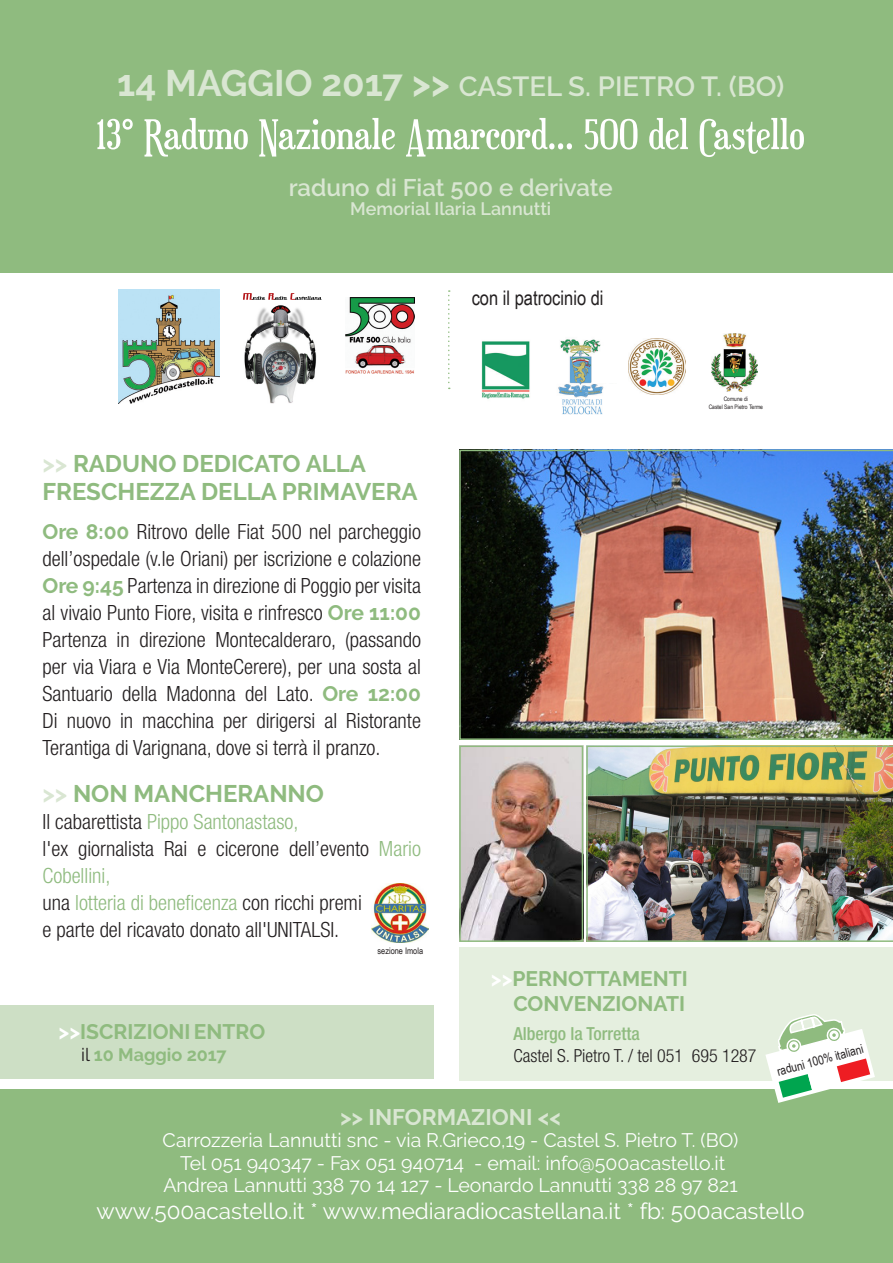
<style>
.page{position:relative;width:893px;height:1263px;background:#fff}
.page>*{position:absolute;margin:0;border:0;box-sizing:border-box;transform-origin:0 0}
.t1{font:600 27.6px "Raleway";color:#d9e6d2}
.t2{font:700 24px/28.8px "Raleway";color:#8fbb7f}
.t3{font:600 24px "Raleway";color:#d9e6d2}
.t4{font:22.5px "Raleway";color:#fff}
.t5{font:700 22.5px "Raleway";color:#d9e6d2}
.t6{font:300 condensed 21px/27px "Helvetica Neue LT Std";color:#231f20;text-align:justify}
.t7{font:300 condensed 21px "Helvetica Neue LT Std";color:#8fbb7f}
.t8{font:700 21px "Raleway";color:#8fbb7f}
.t9{font:20.1px "Arial Narrow";color:#231f20}
.t10{font:19.5px "Raleway";color:#fff}
.t11{font:300 condensed 18px "Helvetica Neue LT Std";color:#231f20}
.t12{font:600 18px "Raleway";color:#d9e6d2}
.t13{font:500 condensed 18px "Helvetica Neue LT Std";color:#8fbb7f}
.t14{font:700 18px "Raleway";color:#8fbb7f}
.t15{font:12.45px "Arial Narrow";color:#231f20}
.t16{font:9px "Arial Narrow";color:#231f20}
.t17{font:6.15px "Arial Narrow";color:#231f20}
.s1{font-weight:700;font-size:36.75px}
.s2{color:#d9e6d2}
.s3{font-family:"Raleway";font-weight:700;font-stretch:normal;color:#8fbb7f}
.s4{color:#231f20}
.s5{color:#8fbb7f}
.s6{color:#fff}
.s7{font-weight:400;color:#231f20}
</style>
<div class="page">
<div style="left:0;top:0;width:893px;height:272px;background:#8fbb7f"></div>
<svg style="left:97px;top:118px;width:707px;height:39px"></svg>
<img style="left:118px;top:290px;width:101px;height:113px">
<img style="left:243px;top:293px;width:79px;height:110px">
<img style="left:345px;top:297px;width:70px;height:76px">
<svg style="left:448px;top:290px;width:2px;height:99px"></svg>
<img style="left:481px;top:341px;width:49px;height:58px">
<img style="left:629px;top:338px;width:56px;height:57px">
<svg style="left:711px;top:363px;width:47px;height:11px"></svg>
<img style="left:712px;top:333px;width:45px;height:58px">
<img style="left:558px;top:339px;width:46px;height:59px">
<img style="left:562px;top:399px;width:41px;height:16px">
<div style="left:595px;top:354px;width:21px;height:29px;background:#fff"></div>
<img style="left:459px;top:450px;width:434px;height:290px">
<img style="left:462px;top:748px;width:118px;height:191px">
<div style="left:459px;top:745px;width:124px;height:197px;border:2px solid #8fbb7f"></div>
<img style="left:586px;top:745px;width:307px;height:197px">
<img style="left:372px;top:883px;width:56px;height:60px">
<div style="left:0;top:1005px;width:434px;height:74px;background:#cddfc5"></div>
<div style="left:459px;top:947px;width:434px;height:133px;background:#e5efdf"></div>
<div style="left:0;top:1090px;width:893px;height:173px;background:#8fbb7f"></div>
<svg style="left:765px;top:1014px;width:110px;height:89px"></svg>
<div style="left:830px;top:1031px;width:8px;height:8px;border:2px solid #fff;border-radius:2px"></div>
<p class="t1" style="left:117px;top:70px;width:668px"><span class="s1">14 MAGGIO 2017 &gt;&gt;</span> CASTEL S. PIETRO T. (BO)</p>
<p class="t3" style="left:289px;top:174px;width:325px">raduno di Fiat 500 e derivate</p>
<p class="t12" style="left:350px;top:199px;width:203px">Memorial Ilaria Lannutti</p>
<p class="t2" style="left:43px;top:449px;width:376px"><span class="s2">&gt;&gt;</span> RADUNO DEDICATO ALLA<br>FRESCHEZZA DELLA PRIMAVERA</p>
<p class="t6" style="left:43px;top:518px;width:380px"><span class="s3">Ore 8:00</span> Ritrovo delle Fiat 500 nel parcheggio dell’ospedale (v.le Oriani) per iscrizione e colazione <span class="s3">Ore 9:45</span> Partenza in direzione di Poggio per visita al vivaio Punto Fiore, visita e rinfresco <span class="s3">Ore 11:00<br></span>Partenza in direzione Montecalderaro, (passando per via Viara e Via MonteCerere), per una sosta al Santuario della Madonna del Lato. <span class="s3">Ore 12:00<br></span>Di nuovo in macchina per dirigersi al Ristorante Terantiga di Varignana, dove si terrà il pranzo.</p>
<p class="t2" style="left:43px;top:779px;width:283px"><span class="s2">&gt;&gt;</span> NON MANCHERANNO</p>
<p class="t7" style="left:43px;top:810px;width:258px"><span class="s4">Il cabarettista</span> Pippo Santonastaso,</p>
<p class="t6" style="left:43px;top:835px;width:380px">l'ex giornalista Rai e cicerone dell’evento <span class="s5">Mario<br>Cobellini,</span></p>
<p class="t7" style="left:43px;top:891px;width:321px"><span class="s4">una</span> lotteria di beneficenza <span class="s4">con ricchi premi</span></p>
<p class="t6" style="left:43px;top:916px;width:298px">e parte del ricavato donato all'UNITALSI.</p>
<p class="t16" style="left:378px;top:944px;width:47px">sezione Imola</p>
<p class="t8" style="left:59px;top:1019px;width:208px"><span class="s6">&gt;&gt;</span>ISCRIZIONI ENTRO</p>
<p class="t14" style="left:81px;top:1044px;width:147px"><span class="s7">il</span> 10 Maggio 2017</p>
<p class="t9" style="left:472px;top:283px;width:133px">con il patrocinio di</p>
<p class="t17" style="left:724px;top:395px;width:26px">Comune di</p>
<p class="t17" style="left:709px;top:402px;width:56px">Castel San Pietro Terme</p>
<p class="t8" style="left:491px;top:966px;width:198px"><span class="s6">&gt;&gt;</span>PERNOTTAMENTI</p>
<p class="t8" style="left:513px;top:992px;width:173px">CONVENZIONATI</p>
<p class="t13" style="left:513px;top:1023px;width:128px">Albergo la Torretta</p>
<p class="t11" style="left:513px;top:1045px;width:245px">Castel S. Pietro T. / tel 051 695 1287</p>
<p class="t15" style="left:775px;top:1063px;width:91px;rotate:-15deg">raduni 100% italiani</p>
<p class="t5" style="left:340px;top:1104px;width:223px">&gt;&gt; INFORMAZIONI &lt;&lt;</p>
<p class="t10" style="left:163px;top:1129px;width:577px">Carrozzeria Lannutti snc - via R.Grieco,19 - Castel S. Pietro T. (BO)</p>
<p class="t10" style="left:180px;top:1152px;width:547px">Tel 051 940347 - Fax 051 940714 - email: info@500acastello.it</p>
<p class="t10" style="left:163px;top:1174px;width:576px">Andrea Lannutti 338 70 14 127 - Leonardo Lannutti 338 28 97 821</p>
<p class="t4" style="left:96px;top:1198px;width:710px">www.500acastello.it * www.mediaradiocastellana.it * fb: 500acastello</p>
</div>
